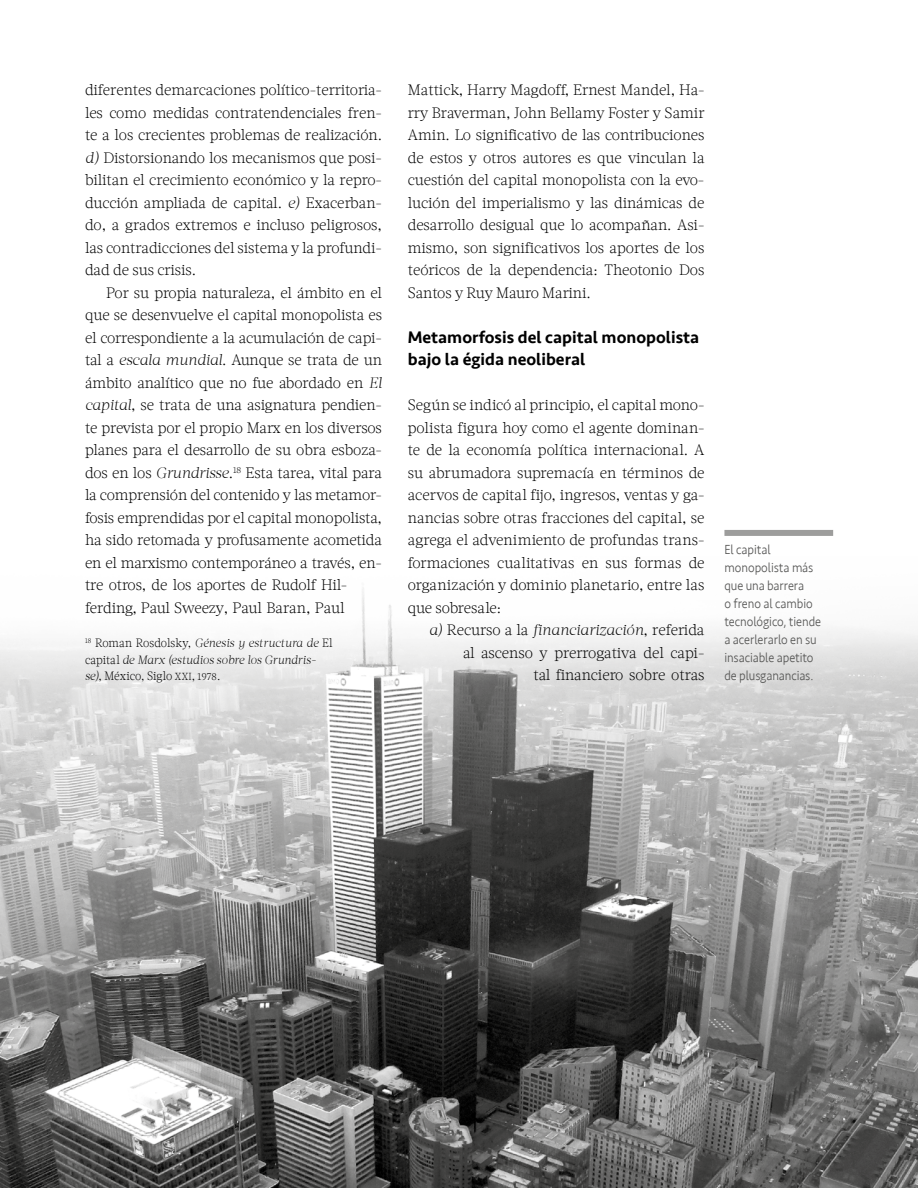
<style>
.page{position:relative;width:918px;height:1188px;background:#fff}
.page>*{position:absolute;margin:0;border:0;box-sizing:border-box;transform-origin:0 0}
.t1{font:500 17.25px/22.5px "Seravek";color:#000}
.t2{font:300 15px/22.5px "Acta W01";letter-spacing:-.01em;color:#000;text-align:justify}
.t3{font:300 13.5px/18px "Seravek";letter-spacing:-.005em;color:#575756;scale:.91 1}
.t4{font:italic 300 12px/16.5px "Acta W01";color:#000;scale:.95 1}
.s1{font-style:italic}
.s2{font-style:normal}
.s3{font-family:"Acta W01 Light SC850";font-weight:400;font-style:normal;font-size:10.2px}
.s4{font-style:normal;font-size:10.2px}
</style>
<div class="page">
<img style="left:0;top:588px;width:918px;height:600px">
<div style="left:724px;top:530px;width:109px;height:6px;background:#9d9d9c"></div>
<p class="t2" style="left:85px;top:79px;width:299px">diferentes demarcaciones político-territoria&shy;les como medidas contratendenciales fren&shy;te a los crecientes problemas de realización. <span class="s1">d)</span> Distorsionando los mecanismos que posi&shy;bilitan el crecimiento económico y la repro&shy;ducción ampliada de capital. <span class="s1">e)</span> Exacerban&shy;do, a grados extremos e incluso peligrosos, las contradicciones del sistema y la profundi&shy;dad de sus crisis.</p>
<p class="t2" style="left:85px;top:281px;width:299px;text-align:left;text-indent:21px">Por su propia naturaleza, el ámbito en el que se desenvuelve el capital monopolista es el correspondiente a la acumulación de capi&shy;tal a <span class="s1">escala mundial</span>. Aunque se trata de un ámbito analítico que no fue abordado en <span class="s1">El capital</span>, se trata de una asignatura pendien&shy;te prevista por el propio Marx en los diversos planes para el desarrollo de su obra esboza&shy;dos en los <span class="s1">Grundrisse</span>.<sup>18</sup> Esta tarea, vital para la comprensión del contenido y las metamor&shy;fosis emprendidas por el capital monopolista, ha sido retomada y profusamente acometida en el marxismo contemporáneo a través, en&shy;tre otros, de los aportes de Rudolf Hil&shy;ferding, Paul Sweezy, Paul Baran, Paul</p>
<p class="t4" style="left:85px;top:635px;width:262px"><sup>18</sup> <span class="s2">Roman Rosdolsky,</span> Génesis y estructura de <span class="s2">El capital</span> de Marx (estudios sobre los Grundris&shy;se)<span class="s2">, México, Siglo</span> <span class="s3">xxi</span><span class="s2">,</span> <span class="s4">1978</span><span class="s2">.</span></p>
<p class="t2" style="left:408px;top:79px;width:298px">Mattick, Harry Magdoff, Ernest Mandel, Ha&shy;rry Braverman, John Bellamy Foster y Samir Amin. Lo significativo de las contribuciones de estos y otros autores es que vinculan la cuestión del capital monopolista con la evo&shy;lución del imperialismo y las dinámicas de desarrollo desigual que lo acompañan. Asi&shy;mismo, son significativos los aportes de los teóricos de la dependencia: Theotonio Dos Santos y Ruy Mauro Marini.</p>
<p class="t1" style="left:408px;top:326px;width:293px">Metamorfosis del capital monopolista bajo la égida neoliberal</p>
<p class="t2" style="left:408px;top:394px;width:298px">Según se indicó al principio, el capital mono&shy;polista figura hoy como el agente dominan&shy;te de la economía política internacional. A su abrumadora supremacía en términos de acervos de capital fijo, ingresos, ventas y ga&shy;nancias sobre otras fracciones del capital, se agrega el advenimiento de profundas trans&shy;formaciones cualitativas en sus formas de organización y dominio planetario, entre las que sobresale:</p>
<p class="t2" style="left:429px;top:619px;width:277px;text-align:right"><span class="s1">a)</span> Recurso a la <span class="s1">financiarización</span>, referida al ascenso y prerrogativa del capi-<br>tal financiero sobre otras</p>
<p class="t3" style="left:724px;top:541px;width:108px">El capital monopolista más que una barrera<br>o freno al cambio tecnológico, tiende a acerlerarlo en su insaciable apetito de plusganancias.</p>
</div>
